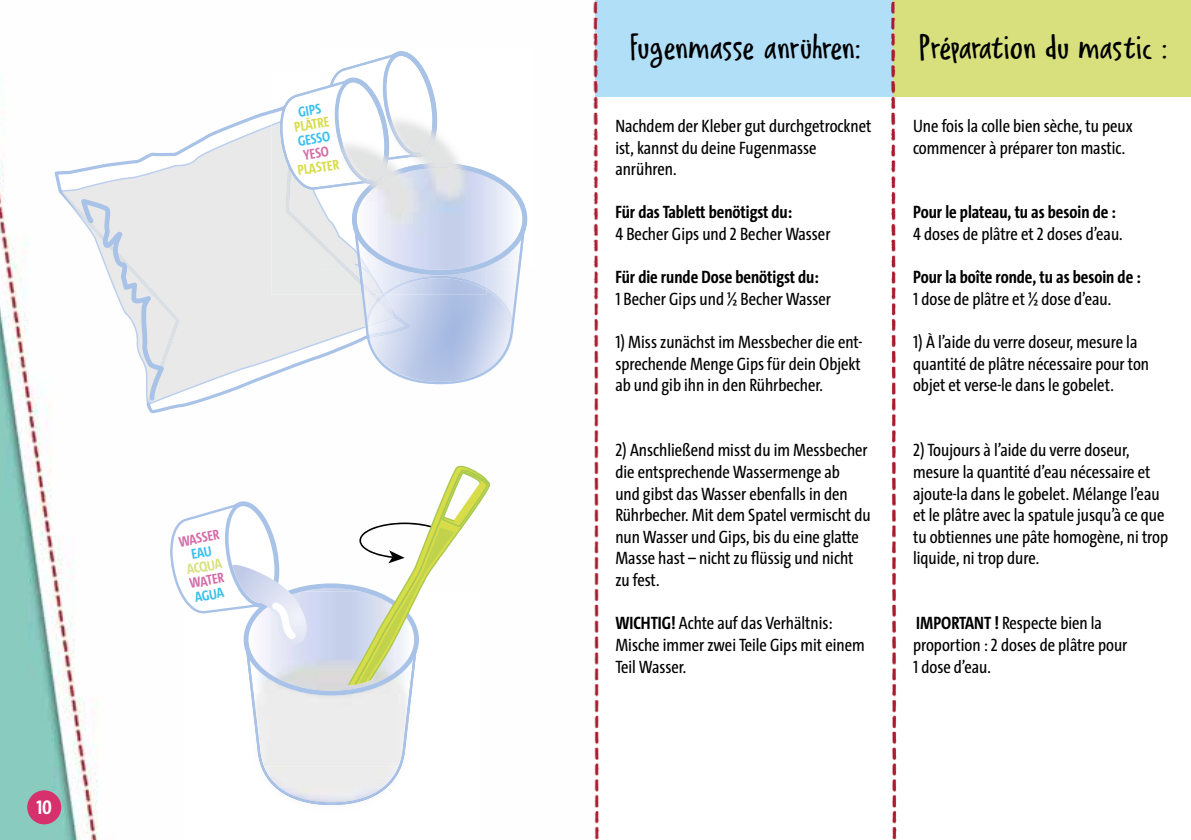
<style>
.page{position:relative;width:1191px;height:840px;background:#fff}
.page>*{position:absolute;margin:0;border:0;box-sizing:border-box;transform-origin:0 0}
.t1{font:36px "Delivery Note";letter-spacing:.015em;color:#000}
.t2{font:700 20px "The Sans Cd LF7";color:#fff}
.t3{font:18px/21.6px "The Sans Cd LF5 Plain";color:#000}
.t4{font:700 18px "The Sans Cd LF7";color:#000}
.t5{font:700 14.4px "The Sans Cd LF7";color:#d56ca8}
.t6{font:700 14.4px "The Sans Cd LF7";color:#3bbfee}
.t7{font:700 14.4px "The Sans Cd LF7";color:#d7dc48}
.t8{font:700 14.4px "The Sans Cd LF7";color:#d8e07d}
.s1{font-family:"The Sans Cd LF7";font-weight:700}
</style>
<div class="page">
<img style="left:0;top:76px;width:154px;height:763px">
<svg style="left:55px;top:101px;width:135px;height:312px"></svg>
<svg style="left:59px;top:51px;width:468px;height:354px"></svg>
<img style="left:421px;top:72px;width:16px;height:85px">
<img style="left:330px;top:72px;width:91px;height:88px">
<img style="left:337px;top:78px;width:52px;height:106px">
<img style="left:320px;top:79px;width:53px;height:110px">
<div style="left:893px;top:0;width:298px;height:96px;background:#d8e07d"></div>
<div style="left:595px;top:0;width:298px;height:96px;background:#b1dff7"></div>
<img style="left:593px;top:1px;width:19px;height:838px">
<img style="left:878px;top:1px;width:32px;height:838px">
<div style="left:27px;top:789px;width:34px;height:34px;background:#d6316d;border-radius:50%"></div>
<svg style="left:170px;top:465px;width:321px;height:339px"></svg>
<p class="t6" style="left:297px;top:103px;width:24px;rotate:-9deg">GIPS</p>
<p class="t7" style="left:293px;top:118px;width:37px;rotate:-9deg">PLÂTRE</p>
<p class="t6" style="left:297px;top:132px;width:34px;rotate:-9deg">GESSO</p>
<p class="t5" style="left:302px;top:146px;width:27px;rotate:-9deg">YESO</p>
<p class="t7" style="left:296px;top:161px;width:43px;rotate:-9deg">PLASTER</p>
<p class="t2" style="left:36px;top:793px;width:17px">10</p>
<p class="t5" style="left:177px;top:532px;width:43px;rotate:-10deg">WASSER</p>
<p class="t8" style="left:185px;top:560px;width:37px;rotate:-10deg">ACQUA</p>
<p class="t5" style="left:188px;top:574px;width:36px;rotate:-10deg">WATER</p>
<p class="t6" style="left:193px;top:588px;width:31px;rotate:-10deg">AGUA</p>
<h1 class="t1" style="left:630px;top:27px;width:231px">Fugenmasse anrühren:</h1>
<h1 class="t1" style="left:919px;top:27px;width:249px">Préparation du mastic :</h1>
<p class="t3" style="left:615px;top:114px;width:258px">Nachdem der Kleber gut durchgetrocknet ist, kannst du deine Fugenmasse anrühren.</p>
<p class="t4" style="left:615px;top:201px;width:178px">Für das Tablett benötigst du:</p>
<p class="t3" style="left:615px;top:222px;width:217px">4 Becher Gips und 2 Becher Wasser</p>
<p class="t4" style="left:615px;top:265px;width:205px">Für die runde Dose benötigst du:</p>
<p class="t3" style="left:615px;top:287px;width:217px">1 Becher Gips und ½ Becher Wasser</p>
<p class="t3" style="left:615px;top:330px;width:248px;text-align:justify">1) Miss zunächst im Messbecher die ent&shy;sprechende Menge Gips für dein Objekt ab und gib ihn in den Rührbecher.</p>
<p class="t3" style="left:615px;top:438px;width:257px">2) Anschließend misst du im Messbecher die entsprechende Wassermenge ab<br>und gibst das Wasser ebenfalls in den Rührbecher. Mit dem Spatel vermischt du nun Wasser und Gips, bis du eine glatte Masse hast – nicht zu flüssig und nicht zu fest.</p>
<p class="t3" style="left:615px;top:611px;width:251px"><span class="s1">WICHTIG!</span> Achte auf das Verhältnis:<br>Mische immer zwei Teile Gips mit einem<br>Teil Wasser.</p>
<p class="t3" style="left:913px;top:114px;width:221px">Une fois la colle bien sèche, tu peux commencer à préparer ton mastic.</p>
<p class="t4" style="left:913px;top:201px;width:204px">Pour le plateau, tu as besoin de :</p>
<p class="t3" style="left:913px;top:222px;width:211px">4 doses de plâtre et 2 doses d’eau.</p>
<p class="t4" style="left:913px;top:265px;width:229px">Pour la boîte ronde, tu as besoin de :</p>
<p class="t3" style="left:913px;top:287px;width:200px">1 dose de plâtre et ½ dose d’eau.</p>
<p class="t3" style="left:913px;top:330px;width:237px">1) À l’aide du verre doseur, mesure la quantité de plâtre nécessaire pour ton objet et verse-le dans le gobelet.</p>
<p class="t3" style="left:913px;top:438px;width:257px">2) Toujours à l’aide du verre doseur, mesure la quantité d’eau nécessaire et ajoute-la dans le gobelet. Mélange l’eau et le plâtre avec la spatule jusqu’à ce que tu obtiennes une pâte homogène, ni trop liquide, ni trop dure.</p>
<p class="t3" style="left:913px;top:611px;width:216px"><span class="s1">IMPORTANT !</span> Respecte bien la proportion : 2 doses de plâtre pour<br>1 dose d’eau.</p>
</div>
